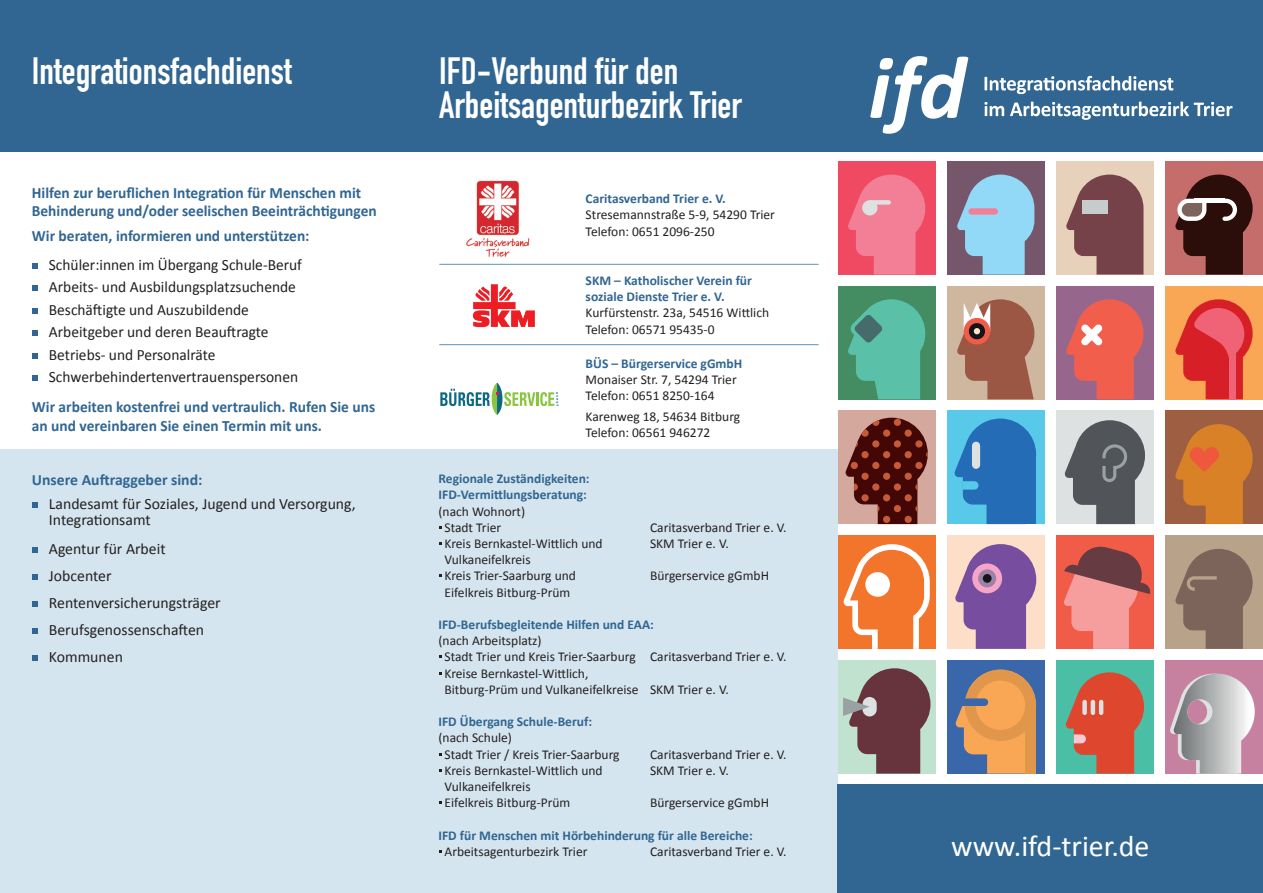
<style>
.page{position:relative;width:1263px;height:893px;background:#fff}
.page>*{position:absolute;margin:0;border:0;box-sizing:border-box;transform-origin:0 0}
.t1{font:700 37.5px/34.5px "DIN Condensed";color:#fff}
.t2{font:30px "Calibri";color:#fff}
.t3{font:15.75px/22.5px "Calibri";color:#231f20}
.t4{font:700 15.75px/18.9px "Calibri";color:#316692}
.t5{font:13.5px/16.2px "Calibri";color:#231f20}
.t6{font:700 13.5px/16.2px "Calibri";color:#316692}
</style>
<div class="page">
<div style="left:0;top:450px;width:838px;height:443px;background:#d5e5ef"></div>
<div style="left:0;top:0;width:1263px;height:152px;background:#316692"></div>
<div style="left:838px;top:785px;width:425px;height:108px;background:#316692"></div>
<svg style="left:440px;top:383px;width:119px;height:32px"></svg>
<img style="left:462px;top:180px;width:72px;height:84px">
<img style="left:472px;top:284px;width:63px;height:44px">
<hr style="left:439px;top:264px;width:380px;height:1px;background:#5994be">
<hr style="left:439px;top:344px;width:380px;height:1px;background:#5994be">
<svg style="left:32px;top:263px;width:5px;height:5px"></svg>
<svg style="left:32px;top:286px;width:5px;height:5px"></svg>
<svg style="left:32px;top:308px;width:5px;height:5px"></svg>
<svg style="left:32px;top:331px;width:5px;height:5px"></svg>
<svg style="left:32px;top:353px;width:5px;height:5px"></svg>
<svg style="left:32px;top:376px;width:5px;height:5px"></svg>
<svg style="left:32px;top:502px;width:5px;height:5px"></svg>
<svg style="left:32px;top:547px;width:5px;height:5px"></svg>
<svg style="left:32px;top:574px;width:5px;height:5px"></svg>
<svg style="left:32px;top:601px;width:5px;height:5px"></svg>
<svg style="left:32px;top:628px;width:5px;height:5px"></svg>
<svg style="left:32px;top:655px;width:5px;height:5px"></svg>
<svg style="left:870px;top:56px;width:362px;height:78px"></svg>
<div style="left:947px;top:411px;width:98px;height:113px;background:#59c9e9"></div>
<svg style="left:954px;top:418px;width:82px;height:106px"></svg>
<div style="left:972px;top:442px;width:8px;height:27px;background:#dde1e1;border-radius:4px"></div>
<div style="left:1020px;top:454px;width:16px;height:70px;background:#256cb6"></div>
<div style="left:1165px;top:161px;width:98px;height:114px;background:#c46d6b"></div>
<svg style="left:1175px;top:175px;width:77px;height:100px"></svg>
<div style="left:1056px;top:411px;width:98px;height:113px;background:#dde1e1"></div>
<svg style="left:1064px;top:420px;width:81px;height:104px"></svg>
<div style="left:1056px;top:286px;width:98px;height:113px;background:#97668d"></div>
<svg style="left:1066px;top:299px;width:77px;height:100px"></svg>
<div style="left:947px;top:161px;width:98px;height:114px;background:#75566b"></div>
<svg style="left:957px;top:175px;width:77px;height:100px"></svg>
<div style="left:968px;top:208px;width:30px;height:7px;background:#f27f95;border-radius:3px"></div>
<div style="left:947px;top:535px;width:98px;height:114px;background:#fddfc9"></div>
<svg style="left:955px;top:544px;width:81px;height:105px"></svg>
<div style="left:972px;top:563px;width:30px;height:30px;background:#f5a6c8;border-radius:50%"></div>
<div style="left:978px;top:569px;width:18px;height:18px;background:#9c82a6;border-radius:50%"></div>
<div style="left:983px;top:574px;width:8px;height:9px;background:#15141a;border-radius:50%"></div>
<div style="left:1056px;top:535px;width:98px;height:114px;background:#f15c48"></div>
<svg style="left:1064px;top:546px;width:87px;height:103px"></svg>
<div style="left:1056px;top:161px;width:98px;height:114px;background:#e8d1bb"></div>
<svg style="left:1066px;top:175px;width:77px;height:100px"></svg>
<div style="left:1082px;top:201px;width:26px;height:13px;background:#c6cbcb"></div>
<div style="left:838px;top:286px;width:97px;height:113px;background:#448d62"></div>
<svg style="left:848px;top:299px;width:77px;height:100px"></svg>
<div style="left:1165px;top:411px;width:98px;height:113px;background:#9e5e41"></div>
<svg style="left:1175px;top:424px;width:77px;height:100px"></svg>
<div style="left:1165px;top:535px;width:98px;height:114px;background:#b8a38a"></div>
<svg style="left:1175px;top:549px;width:77px;height:100px"></svg>
<div style="left:1165px;top:660px;width:98px;height:114px;background:#c781a0"></div>
<svg style="left:1170px;top:674px;width:85px;height:100px"></svg>
<div style="left:1187px;top:699px;width:25px;height:25px;background:#dde1e1;border-radius:50%"></div>
<div style="left:1187px;top:700px;width:20px;height:24px;background:#c781a0;border-radius:50%"></div>
<div style="left:947px;top:286px;width:98px;height:113px;background:#cfb79f"></div>
<svg style="left:957px;top:299px;width:77px;height:100px"></svg>
<div style="left:1165px;top:286px;width:98px;height:113px;background:#f9a655"></div>
<svg style="left:1175px;top:299px;width:77px;height:100px"></svg>
<div style="left:838px;top:161px;width:97px;height:114px;background:#ef4a61"></div>
<svg style="left:848px;top:175px;width:77px;height:100px"></svg>
<div style="left:838px;top:411px;width:97px;height:113px;background:#d4a89c"></div>
<svg style="left:845px;top:418px;width:83px;height:106px"></svg>
<div style="left:1056px;top:660px;width:98px;height:114px;background:#4bbfa5"></div>
<svg style="left:1065px;top:672px;width:79px;height:102px"></svg>
<hr style="left:1099px;top:700px;width:4px;height:15px;background:#dde1e1;border-radius:2px">
<hr style="left:1091px;top:700px;width:4px;height:15px;background:#dde1e1;border-radius:2px">
<div style="left:1082px;top:700px;width:5px;height:15px;background:#dde1e1;border-radius:2px"></div>
<div style="left:838px;top:535px;width:97px;height:114px;background:#f3752b"></div>
<svg style="left:843px;top:544px;width:87px;height:105px"></svg>
<div style="left:947px;top:660px;width:98px;height:114px;background:#3967a9"></div>
<svg style="left:955px;top:677px;width:81px;height:97px"></svg>
<div style="left:965px;top:669px;width:71px;height:72px;background:#e0964b;border-radius:50%"></div>
<div style="left:976px;top:680px;width:49px;height:50px;background:#f9a655;border-radius:50%"></div>
<div style="left:1025px;top:705px;width:11px;height:69px;background:#e0964b"></div>
<div style="left:954px;top:698px;width:34px;height:8px;background:#3967a9;border-radius:4px"></div>
<div style="left:838px;top:660px;width:97px;height:114px;background:#c0e2ce"></div>
<svg style="left:843px;top:668px;width:87px;height:106px"></svg>
<h1 class="t1" style="left:32px;top:53px;width:261px">Integrationsfachdienst</h1>
<p class="t4" style="left:32px;top:182px;width:346px">Hilfen zur beruflichen Integration für Menschen mit<br>Behinderung und/oder seelischen Beeinträchtigungen</p>
<p class="t4" style="left:32px;top:226px;width:279px">Wir beraten, informieren und unterstützen:</p>
<p class="t3" style="left:49px;top:253px;width:255px">Schüler:innen im Übergang Schule-Beruf Arbeits- und Ausbildungsplatzsuchende Beschäftigte und Auszubildende Arbeitgeber und deren Beauftragte Betriebs- und Personalräte Schwerbehindertenvertrauenspersonen</p>
<p class="t4" style="left:32px;top:396px;width:345px">Wir arbeiten kostenfrei und vertraulich. Rufen Sie uns an und vereinbaren Sie einen Termin mit uns.</p>
<p class="t4" style="left:32px;top:470px;width:172px">Unsere Auftraggeber sind:</p>
<p class="t3" style="left:49px;top:495px;width:308px;line-height:16.5px">Landesamt für Soziales, Jugend und Versorgung,<br>Integrationsamt</p>
<p class="t3" style="left:49px;top:535px;width:173px;line-height:27px">Agentur für Arbeit<br>Jobcenter<br>Rentenversicherungsträger<br>Berufsgenossenschaften<br>Kommunen</p>
<h1 class="t1" style="left:439px;top:53px;width:304px">IFD-Verbund für den<br>Arbeitsagenturbezirk Trier</h1>
<p class="t6" style="left:586px;top:190px;width:142px">Caritasverband Trier e. V.</p>
<p class="t5" style="left:586px;top:206px;width:191px">Stresemannstraße 5-9, 54290 Trier<br>Telefon: 0651 2096-250</p>
<p class="t6" style="left:586px;top:272px;width:168px">SKM – Katholischer Verein für soziale Dienste Trier e. V.</p>
<p class="t5" style="left:586px;top:304px;width:185px">Kurfürstenstr. 23a, 54516 Wittlich<br>Telefon: 06571 95435-0</p>
<p class="t6" style="left:586px;top:355px;width:158px">BÜS – Bürgerservice gGmbH</p>
<p class="t5" style="left:586px;top:371px;width:153px">Monaiser Str. 7, 54294 Trier<br>Telefon: 0651 8250-164</p>
<p class="t5" style="left:586px;top:408px;width:156px">Karenweg 18, 54634 Bitburg<br>Telefon: 06561 946272</p>
<p class="t6" style="left:438px;top:470px;width:153px">Regionale Zuständigkeiten:<br>IFD-Vermittlungsberatung:</p>
<p class="t5" style="left:444px;top:503px;width:82px;text-indent:-6px">(nach Wohnort)<br>Stadt Trier</p>
<p class="t5" style="left:650px;top:519px;width:138px">Caritasverband Trier e. V.</p>
<p class="t5" style="left:444px;top:535px;width:160px">Kreis Bernkastel-Wittlich und</p>
<p class="t5" style="left:650px;top:535px;width:80px">SKM Trier e. V.</p>
<p class="t5" style="left:444px;top:551px;width:133px">Vulkaneifelkreis<br>Kreis Trier-Saarburg und</p>
<p class="t5" style="left:650px;top:567px;width:121px">Bürgerservice gGmbH</p>
<p class="t5" style="left:444px;top:584px;width:127px">Eifelkreis Bitburg-Prüm</p>
<p class="t6" style="left:438px;top:616px;width:217px">IFD-Berufsbegleitende Hilfen und EAA:</p>
<p class="t5" style="left:444px;top:632px;width:343px;text-indent:-6px">(nach Arbeitsplatz)<br>Stadt Trier und Kreis Trier-Saarburg Caritasverband Trier e. V.<br>Kreise Bernkastel-Wittlich,<br>Bitburg-Prüm und Vulkaneifelkreise SKM Trier e. V.</p>
<p class="t6" style="left:438px;top:713px;width:155px">IFD Übergang Schule-Beruf:</p>
<p class="t5" style="left:444px;top:729px;width:177px;text-indent:-6px">(nach Schule)<br>Stadt Trier / Kreis Trier-Saarburg</p>
<p class="t5" style="left:650px;top:746px;width:138px">Caritasverband Trier e. V.</p>
<p class="t5" style="left:444px;top:762px;width:160px">Kreis Bernkastel-Wittlich und</p>
<p class="t5" style="left:650px;top:762px;width:80px">SKM Trier e. V.</p>
<p class="t5" style="left:444px;top:778px;width:127px">Vulkaneifelkreis<br>Eifelkreis Bitburg-Prüm</p>
<p class="t5" style="left:650px;top:794px;width:121px">Bürgerservice gGmbH</p>
<p class="t6" style="left:438px;top:826px;width:316px">IFD für Menschen mit Hörbehinderung für alle Bereiche:</p>
<p class="t5" style="left:444px;top:843px;width:144px">Arbeitsagenturbezirk Trier</p>
<p class="t5" style="left:650px;top:843px;width:138px">Caritasverband Trier e. V.</p>
<h2 class="t2" style="left:951px;top:825px;width:200px">www.ifd-trier.de</h2>
</div>
